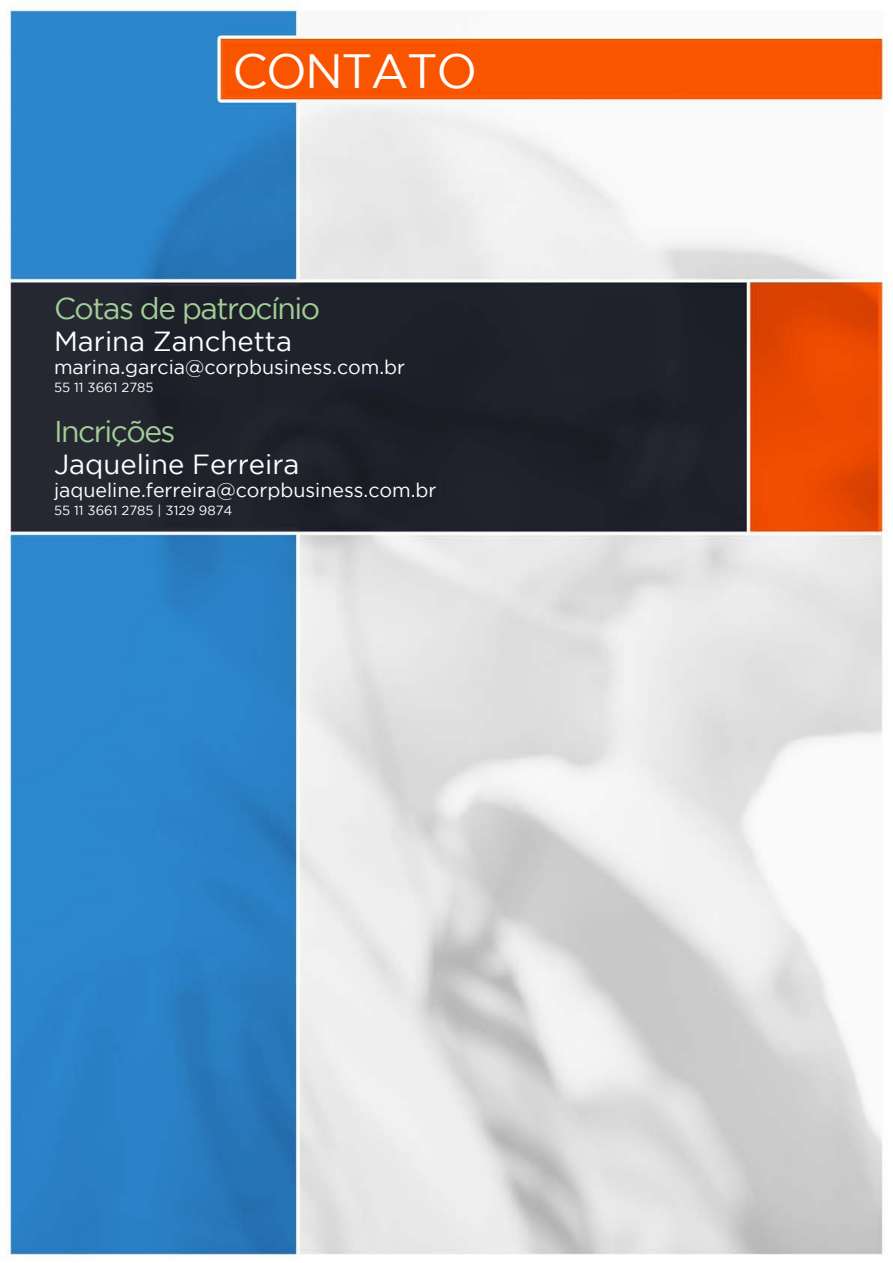
<style>
.page{position:relative;width:893px;height:1263px;background:#fff}
.page>*{position:absolute;margin:0;border:0;box-sizing:border-box;transform-origin:0 0}
.t1{font:48px "Gotham";color:#fff}
.t2{font:30px "Gotham";letter-spacing:-.05em;color:#a3ce98}
.t3{font:27.6px "Gotham";color:#fff}
.t4{font:19.65px "Gotham";color:#fff}
.t5{font:13.2px "Gotham";color:#fff}
</style>
<div class="page">
<img style="left:0;top:0;width:888px;height:1261px">
<h1 class="t1" style="left:232px;top:44px;width:69px">Contato</h1>
<h2 class="t2" style="left:54px;top:292px;width:268px">Cotas de patrocínio</h2>
<h3 class="t3" style="left:54px;top:326px;width:239px">Marina Zanchetta</h3>
<p class="t4" style="left:54px;top:356px;width:353px">marina.garcia@corpbusiness.com.br</p>
<p class="t5" style="left:54px;top:380px;width:101px">55 11 3661 2785</p>
<h2 class="t2" style="left:54px;top:414px;width:123px">Incrições</h2>
<h3 class="t3" style="left:54px;top:449px;width:247px">Jaqueline Ferreira</h3>
<p class="t4" style="left:54px;top:479px;width:384px">jaqueline.ferreira@corpbusiness.com.br</p>
<p class="t5" style="left:54px;top:503px;width:180px">55 11 3661 2785 | 3129 9874</p>
</div>
